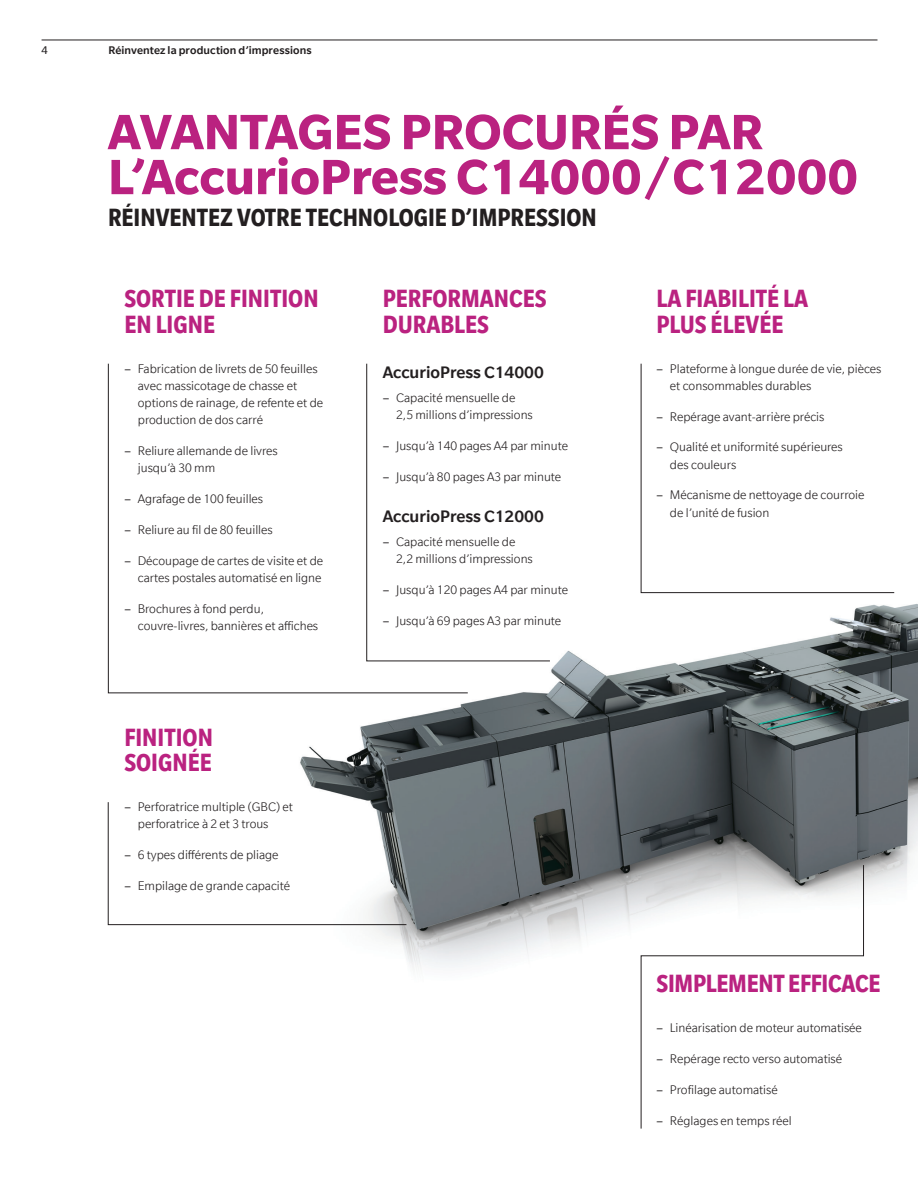
<style>
.page{position:relative;width:918px;height:1188px;background:#fff}
.page>*{position:absolute;margin:0;border:0;box-sizing:border-box;transform-origin:0 0}
.Headline_36_30{font:700 54px/45px "Slate";color:#ba2280}
.Headline_Subhead_18{font:700 condensed 27px/25.5px "Slate";color:#ba2280}
.Headline_Subhead_18-2{font:700 condensed 27px "Slate";color:#231f20}
.t1{font:500 18px "Slate";color:#231f20}
.t2{font:300 13.5px/17.2px "Slate";color:#231f20}
.t3{font:500 12px "Slate";letter-spacing:.01em;color:#231f20}
.t4{font:12px "Slate";color:#231f20}
.s1{font-weight:400}
</style>
<div class="page">
<img style="left:250px;top:593px;width:668px;height:374px">
<hr style="left:42px;top:40px;width:835px;height:1px;background:#231f20">
<svg style="left:469px;top:593px;width:82px;height:69px"></svg>
<svg style="left:108px;top:363px;width:361px;height:331px"></svg>
<svg style="left:107px;top:801px;width:300px;height:124px"></svg>
<svg style="left:640px;top:864px;width:224px;height:265px"></svg>
<svg style="left:640px;top:363px;width:255px;height:230px"></svg>
<p class="t4" style="left:42px;top:44px;width:8px">4</p>
<p class="t3" style="left:108px;top:44px;width:205px">Réinventez la production d’impressions</p>
<p class="Headline_36_30" style="left:108px;top:109px;width:752px">AVANTAGES PROCURÉS PAR<br>L’AccurioPress C14000/C12000</p>
<p class="Headline_Subhead_18-2" style="left:108px;top:204px;width:490px">RÉINVENTEZ VOTRE TECHNOLOGIE D’IMPRESSION</p>
<p class="Headline_Subhead_18" style="left:124px;top:285px;width:196px">SORTIE DE FINITION<br>EN LIGNE</p>
<p class="t2" style="left:138px;top:360px;width:187px;text-indent:-14px"><span class="s1">–</span> Fabrication de livrets de 50 feuilles avec massicotage de chasse et options de rainage, de refente et de production de dos carré</p>
<p class="t2" style="left:138px;top:442px;width:141px;text-indent:-14px"><span class="s1">–</span> Reliure allemande de livres jusqu’à 30 mm</p>
<p class="t2" style="left:124px;top:490px;width:140px"><span class="s1">–</span> Agrafage de 100 feuilles</p>
<p class="t2" style="left:124px;top:521px;width:150px"><span class="s1">–</span> Reliure au fil de 80 feuilles</p>
<p class="t2" style="left:124px;top:552px;width:200px;text-align:right"><span class="s1">–</span> Découpage de cartes de visite et de cartes postales automatisé en ligne</p>
<p class="t2" style="left:138px;top:600px;width:182px;text-indent:-14px"><span class="s1">–</span> Brochures à fond perdu, couvre-livres, bannières et affiches</p>
<p class="Headline_Subhead_18" style="left:124px;top:724px;width:90px">FINITION<br>SOIGNÉE</p>
<p class="t2" style="left:138px;top:798px;width:157px;text-indent:-14px"><span class="s1">–</span> Perforatrice multiple (GBC) et perforatrice à 2 et 3 trous</p>
<p class="t2" style="left:124px;top:846px;width:156px"><span class="s1">–</span> 6 types différents de pliage</p>
<p class="t2" style="left:124px;top:877px;width:167px"><span class="s1">–</span> Empilage de grande capacité</p>
<p class="Headline_Subhead_18" style="left:383px;top:285px;width:165px">PERFORMANCES<br>DURABLES</p>
<p class="t1" style="left:383px;top:363px;width:163px">AccurioPress C14000</p>
<p class="t2" style="left:396px;top:389px;width:138px;text-indent:-14px"><span class="s1">–</span> Capacité mensuelle de<br>2,5 millions d’impressions</p>
<p class="t2" style="left:383px;top:437px;width:187px"><span class="s1">–</span> Jusqu’à 140 pages A4 par minute</p>
<p class="t2" style="left:383px;top:468px;width:180px"><span class="s1">–</span> Jusqu’à 80 pages A3 par minute</p>
<p class="t1" style="left:383px;top:507px;width:163px">AccurioPress C12000</p>
<p class="t2" style="left:396px;top:533px;width:138px;text-indent:-14px"><span class="s1">–</span> Capacité mensuelle de<br>2,2 millions d’impressions</p>
<p class="t2" style="left:383px;top:581px;width:187px"><span class="s1">–</span> Jusqu’à 120 pages A4 par minute</p>
<p class="t2" style="left:383px;top:612px;width:180px"><span class="s1">–</span> Jusqu’à 69 pages A3 par minute</p>
<p class="Headline_Subhead_18" style="left:657px;top:285px;width:153px">LA FIABILITÉ LA<br>PLUS ÉLEVÉE</p>
<p class="t2" style="left:670px;top:360px;width:213px;text-indent:-14px"><span class="s1">–</span> Plateforme à longue durée de vie, pièces et consommables durables</p>
<p class="t2" style="left:656px;top:408px;width:170px"><span class="s1">–</span> Repérage avant-arrière précis</p>
<p class="t2" style="left:670px;top:438px;width:174px;text-indent:-14px"><span class="s1">–</span> Qualité et uniformité supérieures des couleurs</p>
<p class="t2" style="left:670px;top:486px;width:196px;text-indent:-14px"><span class="s1">–</span> Mécanisme de nettoyage de courroie de l’unité de fusion</p>
<p class="Headline_Subhead_18" style="left:656px;top:971px;width:226px">SIMPLEMENT EFFICACE</p>
<p class="t2" style="left:656px;top:1019px;width:207px"><span class="s1">–</span> Linéarisation de moteur automatisée</p>
<p class="t2" style="left:656px;top:1050px;width:187px"><span class="s1">–</span> Repérage recto verso automatisé</p>
<p class="t2" style="left:656px;top:1081px;width:123px"><span class="s1">–</span> Profilage automatisé</p>
<p class="t2" style="left:656px;top:1112px;width:137px"><span class="s1">–</span> Réglages en temps réel</p>
</div>
